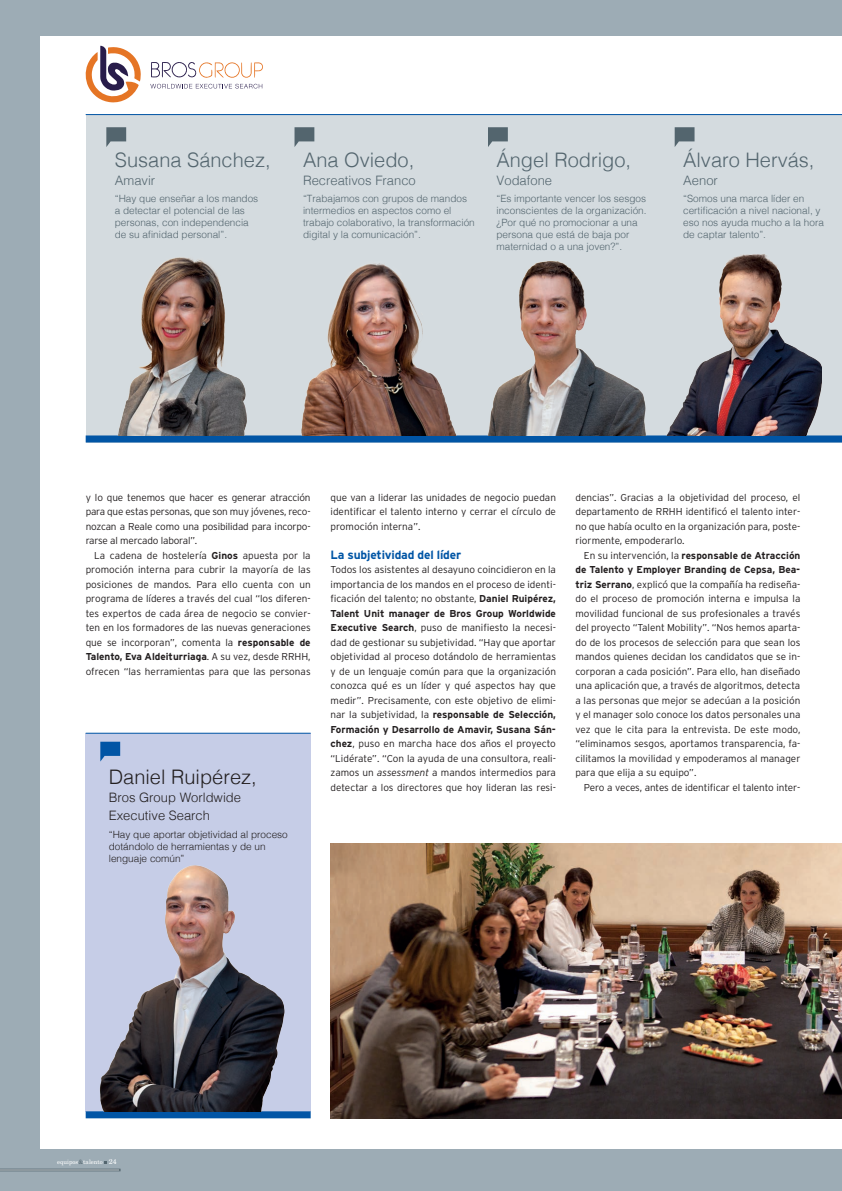
<style>
.page{position:relative;width:842px;height:1191px;background:#fff}
.page>*{position:absolute;margin:0;border:0;box-sizing:border-box;transform-origin:0 0}
.DES_Assistent_Person{font:300 20px "Helvetica";color:#53656e}
.DES_Assistent_Person-2{font:300 20px "Helvetica";color:#231f20}
.DES_Assistent_Empres{font:300 13px "Helvetica";color:#53656e}
.DES_Assistent_Empres-2{font:300 13px/18px "Helvetica";color:#231f20}
.DES_Ladillo{font:700 12px "Interstate";letter-spacing:-.015em;color:#0155a5}
.DES_Text_Sagnat{font:300 10px/14.5px "Interstate";letter-spacing:-.005em;color:#231f20;text-align:justify}
.DES_Text{font:300 10px/14.5px "Interstate";color:#231f20;text-align:justify}
.DES_Assistent_Cita{font:300 10px/12px "Helvetica";color:#53656e}
.DES_Assistent_Cita-2{font:300 10px/12px "Helvetica";color:#231f20}
.t1{font:6px "New Century Schlbk LT";color:#fff}
.s1{font-weight:700}
.s2{font-style:italic}
.s3{color:#53656e}
.s4{font-size:7px}
</style>
<div class="page">
<div style="left:0;top:0;width:842px;height:1190px;background:#9dacb5"></div>
<div style="left:40px;top:36px;width:802px;height:1111px;background:#fff"></div>
<svg style="left:0;top:1161px;width:120px;height:9px"></svg>
<div style="left:86px;top:114px;width:756px;height:328px;background:#d4dbdf"></div>
<hr style="left:86px;top:114px;width:756px;height:1px;background:#0155a5">
<svg style="left:106px;top:127px;width:20px;height:20px"></svg>
<svg style="left:294px;top:127px;width:20px;height:20px"></svg>
<svg style="left:488px;top:127px;width:20px;height:20px"></svg>
<svg style="left:674px;top:127px;width:20px;height:20px"></svg>
<div style="left:86px;top:732px;width:225px;height:378px;background:#c6cde7"></div>
<hr style="left:86px;top:732px;width:225px;height:1px;background:#0155a5">
<svg style="left:86px;top:1110px;width:225px;height:7px;fill:#0155a5"></svg>
<svg style="left:100px;top:741px;width:20px;height:20px"></svg>
<img style="left:100px;top:865px;width:185px;height:245px">
<svg style="left:86px;top:46px;width:55px;height:57px"></svg>
<svg style="left:150px;top:84px;width:112px;height:4px"></svg>
<svg style="left:151px;top:62px;width:112px;height:16px"></svg>
<div style="left:86px;top:435px;width:756px;height:7px;background:#0155a5"></div>
<img style="left:118px;top:257px;width:129px;height:178px">
<img style="left:301px;top:261px;width:344px;height:174px">
<img style="left:645px;top:254px;width:176px;height:181px">
<img style="left:330px;top:843px;width:512px;height:274px">
<p class="DES_Assistent_Person" style="left:115px;top:142px;width:157px">Susana Sánchez,</p>
<p class="DES_Assistent_Empres" style="left:115px;top:169px;width:42px">Amavir</p>
<p class="DES_Assistent_Cita" style="left:115px;top:192px;width:145px">“Hay que enseñar a los mandos a detectar el potencial de las personas, con independencia de su afinidad personal”.</p>
<p class="DES_Assistent_Person" style="left:303px;top:142px;width:113px">Ana Oviedo,</p>
<p class="DES_Assistent_Empres" style="left:303px;top:169px;width:114px">Recreativos Franco</p>
<p class="DES_Assistent_Cita" style="left:303px;top:192px;width:173px">“Trabajamos con grupos de mandos intermedios en aspectos como el trabajo colaborativo, la transformación digital y la comunicación”.</p>
<p class="DES_Assistent_Person" style="left:496px;top:142px;width:136px">Ángel Rodrigo,</p>
<p class="DES_Assistent_Empres" style="left:496px;top:169px;width:57px">Vodafone</p>
<p class="DES_Assistent_Cita" style="left:496px;top:192px;width:152px">“Es importante vencer los sesgos inconscientes de la organización. ¿Por qué no promocionar a una persona que está de baja por maternidad o a una joven?”.</p>
<p class="DES_Assistent_Person" style="left:683px;top:142px;width:133px">Álvaro Hervás,</p>
<p class="DES_Assistent_Empres" style="left:683px;top:169px;width:36px">Aenor</p>
<p class="DES_Assistent_Cita" style="left:683px;top:192px;width:142px">“Somos una marca líder en certificación a nivel nacional, y eso nos ayuda mucho a la hora de captar talento”.</p>
<p class="DES_Text_Sagnat" style="left:86px;top:489px;width:226px">y lo que tenemos que hacer es generar atracción para que estas personas, que son muy jóvenes, reco&shy;nozcan a Reale como una posibilidad para incorpo&shy;rarse al mercado laboral”.</p>
<p class="DES_Text_Sagnat" style="left:86px;top:547px;width:226px;text-indent:8px">La cadena de hostelería <span class="s1">Ginos</span> apuesta por la promoción interna para cubrir la mayoría de las posiciones de mandos. Para ello cuenta con un programa de líderes a través del cual “los diferen&shy;tes expertos de cada área de negocio se convier&shy;ten en los formadores de las nuevas generaciones que se incorporan”, comenta la <span class="s1">responsable de Talento, Eva Aldeiturriaga</span>. A su vez, desde RRHH, ofrecen “las herramientas para que las personas</p>
<p class="DES_Assistent_Person-2" style="left:109px;top:759px;width:149px">Daniel Ruipérez,</p>
<p class="DES_Assistent_Empres-2" style="left:109px;top:787px;width:134px">Bros Group Worldwide<br>Executive Search</p>
<p class="DES_Assistent_Cita-2" style="left:109px;top:827px;width:180px">“Hay que aportar objetividad al proceso dotándolo de herramientas y de un lenguaje común”</p>
<p class="DES_Text_Sagnat" style="left:330px;top:489px;width:227px">que van a liderar las unidades de negocio puedan identificar el talento interno y cerrar el círculo de promoción interna”.</p>
<p class="DES_Ladillo" style="left:330px;top:547px;width:132px">La subjetividad del líder</p>
<p class="DES_Text" style="left:330px;top:562px;width:227px">Todos los asistentes al desayuno coincidieron en la importancia de los mandos en el proceso de identi&shy;ficación del talento; no obstante, <span class="s1">Daniel Ruipérez, Talent Unit manager de Bros Group Worldwide Executive Search</span>, puso de manifiesto la necesi&shy;dad de gestionar su subjetividad. “Hay que aportar objetividad al proceso dotándolo de herramientas y de un lenguaje común para que la organización conozca qué es un líder y qué aspectos hay que medir”. Precisamente, con este objetivo de elimi&shy;nar la subjetividad, la <span class="s1">responsable de Selección, Formación y Desarrollo de Amavir, Susana Sán&shy;chez</span>, puso en marcha hace dos años el proyecto “Lidérate”. “Con la ayuda de una consultora, reali&shy;zamos un <span class="s2">assessment</span> a mandos intermedios para</p>
<p class="DES_Text" style="left:330px;top:779px;width:227px">detectar a los directores que hoy lideran las resi-</p>
<p class="DES_Text" style="left:575px;top:489px;width:226px">dencias”. Gracias a la objetividad del proceso, el departamento de RRHH identificó el talento inter&shy;no que había oculto en la organización para, poste&shy;riormente, empoderarlo.</p>
<p class="DES_Text_Sagnat" style="left:575px;top:547px;width:226px;text-indent:8px">En su intervención, la <span class="s1">responsable de Atracción de Talento y Employer Branding de Cepsa, Bea&shy;triz Serrano</span>, explicó que la compañía ha rediseña&shy;do el proceso de promoción interna e impulsa la movilidad funcional de sus profesionales a través del proyecto “Talent Mobility”. “Nos hemos aparta&shy;do de los procesos de selección para que sean los mandos quienes decidan los candidatos que se in&shy;corporan a cada posición”. Para ello, han diseñado una aplicación que, a través de algoritmos, detecta a las personas que mejor se adecúan a la posición y el manager solo conoce los datos personales una vez que le cita para la entrevista. De este modo, “eliminamos sesgos, aportamos transparencia, fa&shy;cilitamos la movilidad y empoderamos al manager para que elija a su equipo”.</p>
<p class="DES_Text_Sagnat" style="left:584px;top:779px;width:218px">Pero a veces, antes de identificar el talento inter-</p>
<p class="t1" style="left:57px;top:1158px;width:61px">equipos<span class="s3">&amp;</span>talento <span class="s4">24</span></p>
</div>
